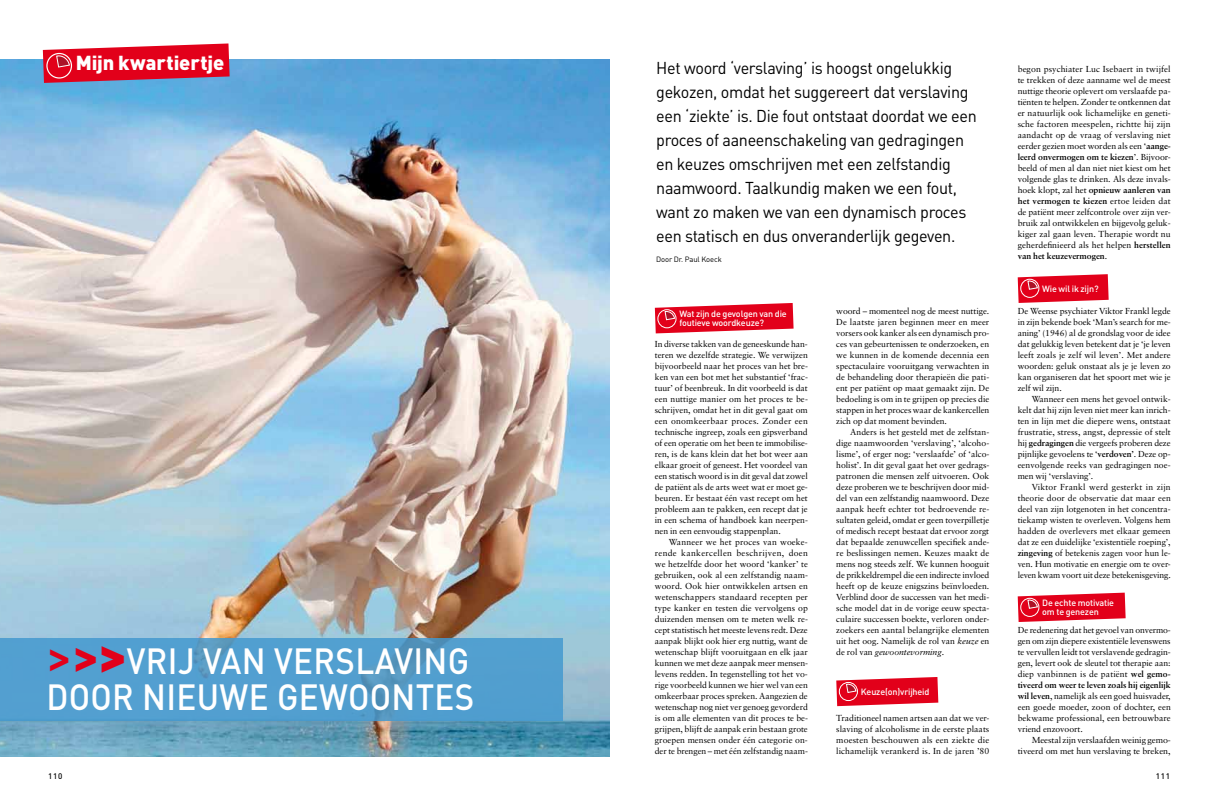
<style>
.page{position:relative;width:1219px;height:808px;background:#fff}
.page>*{position:absolute;margin:0;border:0;box-sizing:border-box;transform-origin:0 0}
.t1{font:500 36px/35.5px "DINOT";letter-spacing:.01em;color:#fff;scale:.92 1}
.t2{font:900 20px "DINOT";letter-spacing:-.005em;color:#fff}
.t3{font:17px/24px "DINOT";letter-spacing:-.02em;color:#000;scale:.95 1}
.t4{font:500 9px/9px "DINOT";letter-spacing:-.025em;color:#fff}
.t5{font:8.7px/11px "Sabon";letter-spacing:-.005em;color:#000;text-align:justify}
.t6{font:500 8px "DINOT";letter-spacing:.1em;color:#000}
.t7{font:7.6px "DINOT";letter-spacing:-.015em;color:#000}
.s1{font-size:49.3px;color:#e2001a}
.s2{font-weight:700;font-size:49.3px;color:#e2001a}
.s3{font-weight:900;font-size:49.3px;color:#e2001a}
.s4{font-style:italic}
.s5{font-weight:700}
</style>
<div class="page">
<img style="left:0;top:60px;width:609px;height:697px">
<svg style="left:0;top:638px;width:562px;height:83px;background:#529ece"></svg>
<svg style="left:43px;top:43px;width:187px;height:40px;background:#d92b44"></svg>
<svg style="left:655px;top:303px;width:139px;height:30px;background:#e62c41"></svg>
<svg style="left:1018px;top:593px;width:108px;height:29px;background:#e5263c"></svg>
<svg style="left:1018px;top:274px;width:91px;height:29px;background:#e5283e"></svg>
<svg style="left:836px;top:677px;width:102px;height:29px;background:#e5263c"></svg>
<h2 class="t2" style="left:76px;top:49px;width:150px">Mijn kwartiertje</h2>
<p class="t3" style="left:656px;top:55px;width:339px">Het woord ‘verslaving’ is hoogst ongelukkig gekozen, omdat het suggereert dat verslaving een ‘ziekte’ is. Die fout ontstaat doordat we een proces of aaneenschakeling van gedragingen en keuzes omschrijven met een zelfstandig naamwoord. Taalkundig maken we een fout, want zo maken we van een dynamisch proces een statisch en dus onveranderlijk gegeven.</p>
<p class="t7" style="left:656px;top:254px;width:67px">Door Dr. Paul Koeck</p>
<h1 class="t1" style="left:46px;top:642px;width:467px"><span class="s1">&gt;</span><span class="s2">&gt;</span><span class="s3">&gt;</span>Vrij van Verslaving door nieuwe gewoontes</h1>
<p class="t6" style="left:48px;top:771px;width:16px">110</p>
<p class="t4" style="left:679px;top:309px;width:109px">Wat zijn de gevolgen van die foutieve woordkeuze?</p>
<p class="t5" style="left:655px;top:338px;width:155px">In diverse takken van de geneeskunde han&shy;teren we dezelfde strategie. We verwijzen bijvoorbeeld naar het proces van het bre&shy;ken van een bot met het substantief ‘frac&shy;tuur’ of beenbreuk. In dit voorbeeld is dat een nuttige manier om het proces te be&shy;schrijven, omdat het in dit geval gaat om een onomkeerbaar proces. Zonder een technische ingreep, zoals een gipsverband of een operatie om het been te immobilise&shy;ren, is de kans klein dat het bot weer aan elkaar groeit of geneest. Het voordeel van een statisch woord is in dit geval dat zowel de patiënt als de arts weet wat er moet ge&shy;beuren. Er bestaat één vast recept om het probleem aan te pakken, een recept dat je in een schema of handboek kan neerpen&shy;nen in een eenvoudig stappenplan.</p>
<p class="t5" style="left:655px;top:536px;width:155px;text-indent:14px">Wanneer we het proces van woeke&shy;rende kankercellen beschrijven, doen we hetzelfde door het woord ‘kanker’ te gebruiken, ook al een zelfstandig naam&shy;woord. Ook hier ontwikkelen artsen en wetenschappers standaard recepten per type kanker en testen die vervolgens op duizenden mensen om te meten welk re&shy;cept statistisch het meeste levens redt. Deze aanpak blijkt ook hier erg nuttig, want de wetenschap blijft vooruitgaan en elk jaar kunnen we met deze aanpak meer mensen&shy;levens redden. In tegenstelling tot het vo&shy;rige voorbeeld kunnen we hier wel van een omkeerbaar proces spreken. Aangezien de wetenschap nog niet ver genoeg gevorderd is om alle elementen van dit proces te be&shy;grijpen, blijft de aanpak erin bestaan grote groepen mensen onder één categorie on&shy;der te brengen – met één zelfstandig naam-</p>
<p class="t5" style="left:836px;top:305px;width:155px">woord – momenteel nog de meest nuttige.<br>De laatste jaren beginnen meer en meer vorsers ook kanker als een dynamisch pro&shy;ces van gebeurtenissen te onderzoeken, en we kunnen in de komende decennia een spectaculaire vooruitgang verwachten in de behandeling door therapieën die pati&shy;ënt per patiënt op maat gemaakt zijn. De bedoeling is om in te grijpen op precies die stappen in het proces waar de kankercellen zich op dat moment bevinden.</p>
<p class="t5" style="left:836px;top:426px;width:155px;text-indent:14px">Anders is het gesteld met de zelfstan&shy;dige naamwoorden ‘verslaving’, ‘alcoho&shy;lisme’, of erger nog: ‘verslaafde’ of ‘alco&shy;holist’. In dit geval gaat het over gedrags&shy;patronen die mensen zelf uitvoeren. Ook deze proberen we te beschrijven door mid&shy;del van een zelfstandig naamwoord. Deze aanpak heeft echter tot bedroevende re&shy;sultaten geleid, omdat er geen toverpilletje of medisch recept bestaat dat ervoor zorgt dat bepaalde zenuwcellen specifiek ande&shy;re beslissingen nemen. Keuzes maakt de mens nog steeds zelf. We kunnen hooguit de prikkeldrempel die een indirecte invloed heeft op de keuze enigszins beïnvloeden.<br>Verblind door de successen van het medi&shy;sche model dat in de vorige eeuw specta&shy;culaire successen boekte, verloren onder&shy;zoekers een aantal belangrijke elementen uit het oog. Namelijk de rol van <span class="s4">keuze</span> en de rol van <span class="s4">gewoontevorming</span>.</p>
<p class="t4" style="left:861px;top:687px;width:70px">Keuze(on)vrijheid</p>
<p class="t5" style="left:836px;top:712px;width:155px">Traditioneel namen artsen aan dat we ver&shy;slaving of alcoholisme in de eerste plaats moesten beschouwen als een ziekte die lichamelijk verankerd is. In de jaren ’80</p>
<p class="t5" style="left:1018px;top:63px;width:155px">begon psychiater Luc Isebaert in twijfel te trekken of deze aanname wel de meest nuttige theorie oplevert om verslaafde pa&shy;tiënten te helpen. Zonder te ontkennen dat er natuurlijk ook lichamelijke en geneti&shy;sche factoren meespelen, richtte hij zijn aandacht op de vraag of verslaving niet eerder gezien moet worden als een ‘<span class="s5">aange&shy;leerd onvermogen om te kiezen</span>’. Bijvoor&shy;beeld of men al dan niet niet kiest om het volgende glas te drinken. Als deze invals&shy;hoek klopt, zal het <span class="s5">opnieuw aanleren van het vermogen te kiezen</span> ertoe leiden dat de patiënt meer zelfcontrole over zijn ver&shy;bruik zal ontwikkelen en bijgevolg geluk&shy;kiger zal gaan leven. Therapie wordt nu geherdefinieerd als het helpen <span class="s5">herstellen van het keuzevermogen</span>.</p>
<p class="t4" style="left:1042px;top:283px;width:58px">Wie wil ik zijn?</p>
<p class="t5" style="left:1018px;top:305px;width:155px">De Weense psychiater Viktor Frankl legde in zijn bekende boek ‘Man’s search for me&shy;aning’ (1946) al de grondslag voor de idee dat gelukkig leven betekent dat je ‘je leven leeft zoals je zelf wil leven’. Met andere woorden: geluk onstaat als je je leven zo kan organiseren dat het spoort met wie je zelf wil zijn.</p>
<p class="t5" style="left:1018px;top:393px;width:155px;text-indent:14px">Wanneer een mens het gevoel ontwik&shy;kelt dat hij zijn leven niet meer kan inrich&shy;ten in lijn met die diepere wens, ontstaat frustratie, stress, angst, depressie of stelt hij <span class="s5">gedragingen</span> die vergeefs proberen deze pijnlijke gevoelens te ‘<span class="s5">verdoven’</span>. Deze op&shy;eenvolgende reeks van gedragingen noe&shy;men wij ‘verslaving’.</p>
<p class="t5" style="left:1018px;top:481px;width:155px;text-indent:14px">Viktor Frankl werd gesterkt in zijn theorie door de observatie dat maar een deel van zijn lotgenoten in het concentra&shy;tiekamp wisten te overleven. Volgens hem hadden de overlevers met elkaar gemeen dat ze een duidelijke ‘existentiële roeping’, <span class="s5">zingeving</span> of betekenis zagen voor hun le&shy;ven. Hun motivatie en energie om te over&shy;leven kwam voort uit deze betekenisgeving.</p>
<p class="t4" style="left:1042px;top:598px;width:73px">De echte motivatie om te genezen</p>
<p class="t5" style="left:1018px;top:624px;width:155px">De redenering dat het gevoel van onvermo&shy;gen om zijn diepere existentiële levenswens te vervullen leidt tot verslavende gedragin&shy;gen, levert ook de sleutel tot therapie aan: diep vanbinnen is de patiënt <span class="s5">wel gemo&shy;tiveerd om weer te leven zoals hij eigenlijk wil leven</span>, namelijk als een goed huisvader, een goede moeder, zoon of dochter, een bekwame professional, een betrouwbare vriend enzovoort.</p>
<p class="t5" style="left:1018px;top:734px;width:155px;text-align:right">Meestal zijn verslaafden weinig gemo&shy;tiveerd om met hun verslaving te breken,</p>
<p class="t6" style="left:1156px;top:771px;width:16px">111</p>
</div>
